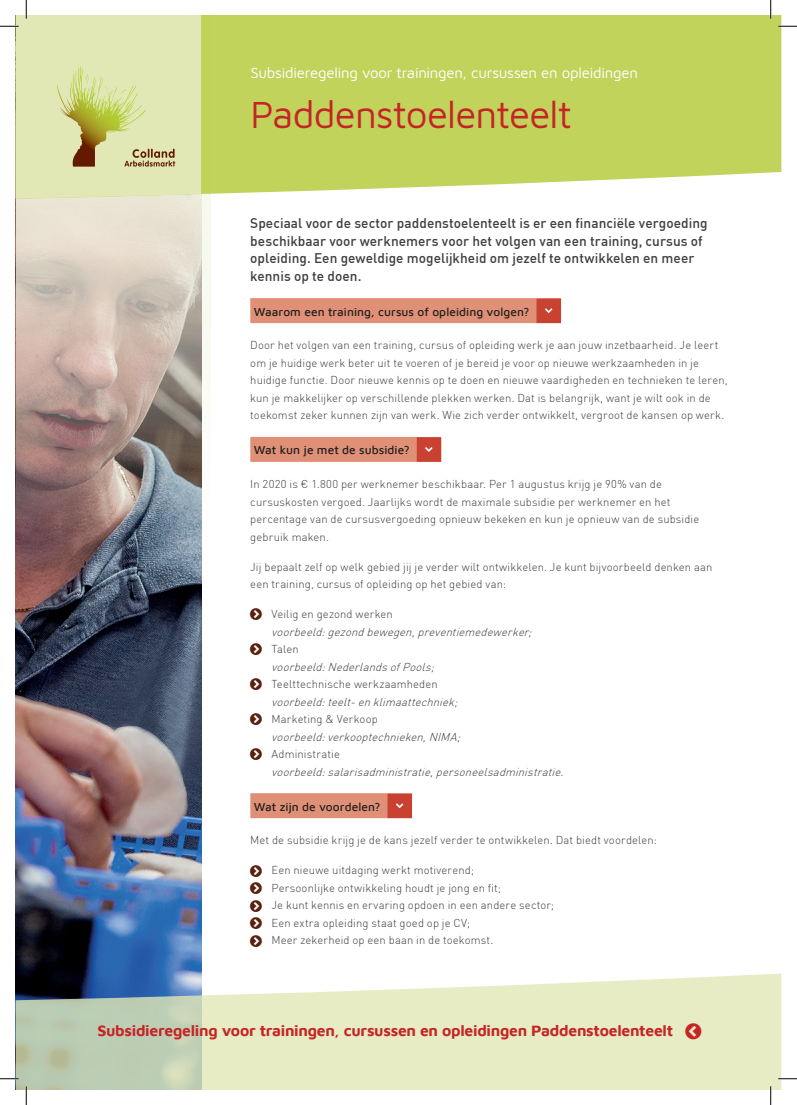
<style>
.page{position:relative;width:797px;height:1105px;background:#fff}
.page>*{position:absolute;margin:0;border:0;box-sizing:border-box;transform-origin:0 0}
.t1{font:38.75px "Maven Pro";letter-spacing:-.02em;color:#c52525}
.t2{font:700 15.75px "Maven Pro";letter-spacing:-.02em;color:#c52525}
.t3{font:15px "Maven Pro";letter-spacing:-.015em;color:#fff}
.t4{font:500 13.75px/17.5px "DIN Pro";letter-spacing:.005em;color:#3e3e3f}
.t5{font:500 11.88px "Maven Pro";letter-spacing:.005em;color:#231f20}
.t6{font:300 11.25px/17.5px "DIN Pro";letter-spacing:.01em;color:#3e3e3f}
.t7{font:italic 300 11.25px "DIN Pro";color:#3e3e3f}
</style>
<div class="page">
<img style="left:16px;top:519px;width:185px;height:454px">
<svg style="left:16px;top:199px;width:195px;height:320px;background:#bbaba2"></svg>
<svg style="left:16px;top:973px;width:765px;height:116px;background:#d6dec1"></svg>
<svg style="left:201px;top:16px;width:580px;height:183px;background:#c6d669"></svg>
<div style="left:250px;top:298px;width:286px;height:25px;background:#df9076"></div>
<div style="left:250px;top:437px;width:166px;height:25px;background:#df9076"></div>
<div style="left:250px;top:793px;width:137px;height:25px;background:#df9076"></div>
<svg style="left:536px;top:298px;width:25px;height:25px"></svg>
<svg style="left:416px;top:437px;width:25px;height:25px"></svg>
<svg style="left:387px;top:793px;width:25px;height:25px"></svg>
<svg style="left:778px;top:25px;width:19px;height:2px"></svg>
<svg style="left:0;top:1078px;width:19px;height:1px"></svg>
<svg style="left:778px;top:1078px;width:19px;height:1px"></svg>
<svg style="left:0;top:0;width:201px;height:199px;background:#dfe3b5"></svg>
<svg style="left:25px;top:1086px;width:2px;height:19px"></svg>
<svg style="left:770px;top:0;width:1px;height:19px"></svg>
<svg style="left:770px;top:1086px;width:1px;height:19px"></svg>
<svg style="left:685px;top:1023px;width:16px;height:16px"></svg>
<h3 class="t3" style="left:250px;top:63px;width:389px">Subsidieregeling voor trainingen, cursussen en opleidingen</h3>
<h1 class="t1" style="left:250px;top:88px;width:323px">Paddenstoelenteelt</h1>
<p class="t4" style="left:250px;top:214px;width:459px">Speciaal voor de sector paddenstoelenteelt is er een financiële vergoeding beschikbaar voor werknemers voor het volgen van een training, cursus of opleiding. Een geweldige mogelijkheid om jezelf te ontwikkelen en meer kennis op te doen.</p>
<p class="t5" style="left:254px;top:303px;width:277px">Waarom een training, cursus of opleiding volgen?</p>
<p class="t6" style="left:250px;top:336px;width:479px">Door het volgen van een training, cursus of opleiding werk je aan jouw inzetbaarheid. Je leert om je huidige werk beter uit te voeren of je bereid je voor op nieuwe werkzaamheden in je huidige functie. Door nieuwe kennis op te doen en nieuwe vaardigheden en technieken te leren, kun je makkelijker op verschillende plekken werken. Dat is belangrijk, want je wilt ook in de toekomst zeker kunnen zijn van werk. Wie zich verder ontwikkelt, vergroot de kansen op werk.</p>
<p class="t5" style="left:254px;top:442px;width:157px">Wat kun je met de subsidie?</p>
<p class="t6" style="left:250px;top:475px;width:450px">In 2020 is € 1.800 per werknemer beschikbaar. Per 1 augustus krijg je 90% van de cursuskosten vergoed. Jaarlijks wordt de maximale subsidie per werknemer en het percentage van de cursusvergoeding opnieuw bekeken en kun je opnieuw van de subsidie gebruik maken.</p>
<p class="t6" style="left:250px;top:558px;width:463px">Jij bepaalt zelf op welk gebied jij je verder wilt ontwikkelen. Je kunt bijvoorbeeld denken aan een training, cursus of opleiding op het gebied van:</p>
<p class="t6" style="left:271px;top:605px;width:123px">Veilig en gezond werken</p>
<p class="t7" style="left:271px;top:625px;width:265px">voorbeeld:gezondbewegen,preventiemedewerker;</p>
<p class="t6" style="left:271px;top:640px;width:29px">Talen</p>
<p class="t7" style="left:271px;top:660px;width:168px">voorbeeld:NederlandsofPools;</p>
<p class="t6" style="left:271px;top:675px;width:168px">Teelttechnische werkzaamheden</p>
<p class="t7" style="left:271px;top:695px;width:191px">voorbeeld:teelt-enklimaattechniek;</p>
<p class="t6" style="left:271px;top:710px;width:108px">Marketing &amp; Verkoop</p>
<p class="t7" style="left:271px;top:730px;width:194px">voorbeeld:verkooptechnieken,NIMA;</p>
<p class="t6" style="left:271px;top:745px;width:70px">Administratie</p>
<p class="t7" style="left:271px;top:765px;width:297px">voorbeeld:salarisadministratie,personeelsadministratie.</p>
<p class="t5" style="left:254px;top:798px;width:128px">Wat zijn de voordelen?</p>
<p class="t6" style="left:250px;top:831px;width:408px">Met de subsidie krijg je de kans jezelf verder te ontwikkelen. Dat biedt voordelen:</p>
<p class="t6" style="left:271px;top:861px;width:284px">Een nieuwe uitdaging werkt motiverend;<br>Persoonlijke ontwikkeling houdt je jong en fit;<br>Je kunt kennis en ervaring opdoen in een andere sector; Een extra opleiding staat goed op je CV;<br>Meer zekerheid op een baan in de toekomst.</p>
<h2 class="t2" style="left:97px;top:1020px;width:577px">Subsidieregeling voor trainingen, cursussen en opleidingen Paddenstoelenteelt</h2>
</div>
